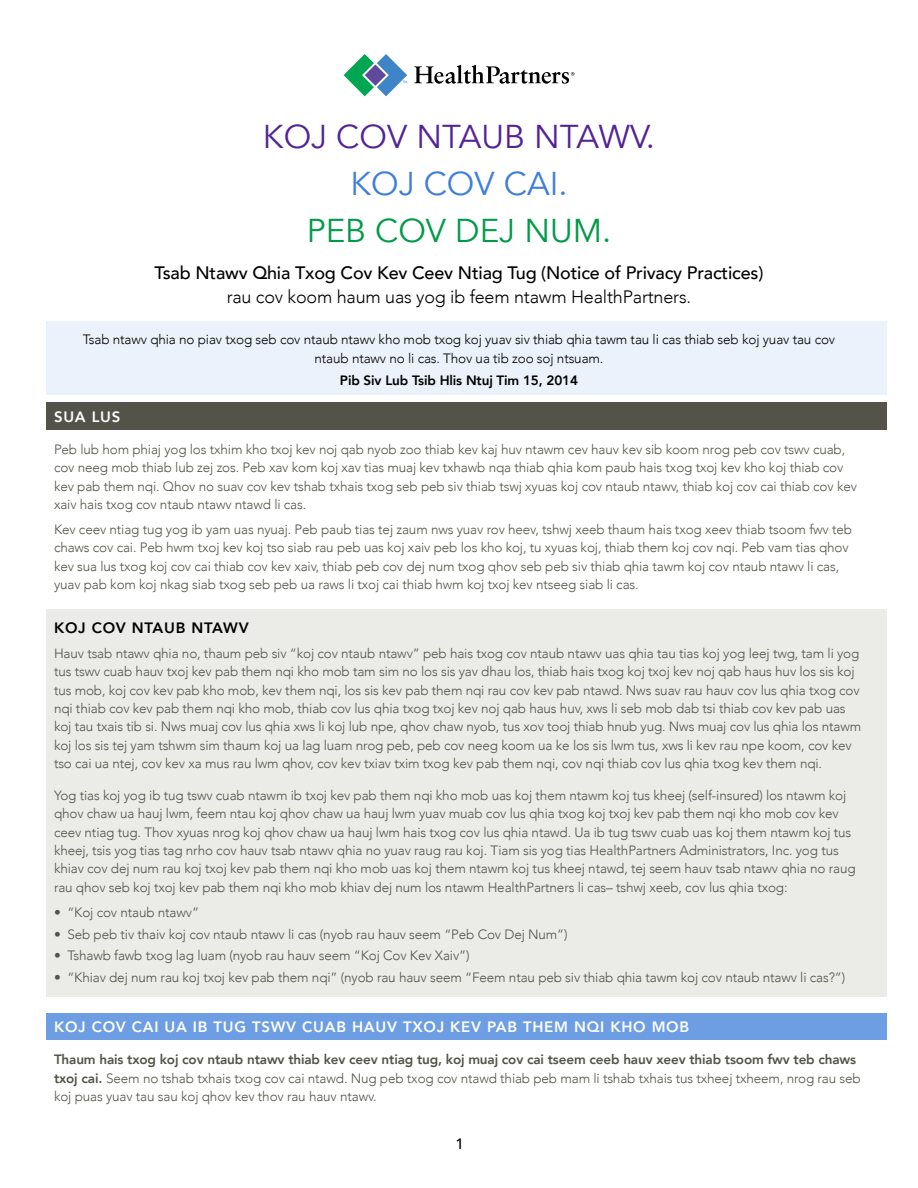
<style>
.page{position:relative;width:918px;height:1188px;background:#fff}
.page>*{position:absolute;margin:0;border:0;box-sizing:border-box;transform-origin:0 0}
.t1{font:33px "Avenir";color:#522398}
.t2{font:33px "Avenir";color:#009b48}
.t3{font:33px "Avenir";color:#3d7edb}
.t4{font:500 18px "Avenir";letter-spacing:-.01em;color:#000}
.t5{font:300 18px "Avenir";letter-spacing:-.01em;color:#000}
.t6{font:800 15px "Avenir";letter-spacing:.05em;color:#fff}
.t7{font:800 15px "Avenir";letter-spacing:.05em;color:#000}
.t8{font:500 15px "Avenir";color:#000}
.t9{font:300 13.5px/18.3px "Avenir";letter-spacing:-.01em;color:#54534a}
.t10{font:300 13.5px/19.5px "Avenir";letter-spacing:-.01em;color:#000;text-align:center}
.t11{font:800 13.5px "Avenir";letter-spacing:-.01em;color:#000}
.s1{font-weight:800}
</style>
<div class="page">
<div style="left:46px;top:609px;width:841px;height:388px;background:#ebebe7"></div>
<div style="left:46px;top:403px;width:841px;height:27px;background:#54534a"></div>
<div style="left:46px;top:1013px;width:841px;height:27px;background:#6d9ee4"></div>
<div style="left:46px;top:321px;width:841px;height:74px;background:#ecf2fb"></div>
<svg style="left:344px;top:54px;width:63px;height:42px"></svg>
<svg style="left:414px;top:65px;width:160px;height:19px"></svg>
<h1 class="t1" style="left:263px;top:117px;width:394px">KOJ COV NTAUB NTAWV.</h1>
<h1 class="t3" style="left:350px;top:164px;width:219px">KOJ COV CAI.</h1>
<h1 class="t2" style="left:307px;top:211px;width:306px">PEB COV DEJ NUM.</h1>
<h2 class="t4" style="left:155px;top:257px;width:610px">Tsab Ntawv Qhia Txog Cov Kev Ceev Ntiag Tug (Notice of Privacy Practices)</h2>
<h2 class="t5" style="left:227px;top:286px;width:466px">rau cov koom haum uas yog ib feem ntawm HealthPartners.</h2>
<p class="t10" style="left:83px;top:329px;width:754px">Tsab ntawv qhia no piav txog seb cov ntaub ntawv kho mob txog koj yuav siv thiab qhia tawm tau li cas thiab seb koj yuav tau cov ntaub ntawv no li cas. Thov ua tib zoo soj ntsuam.</p>
<p class="t11" style="left:340px;top:370px;width:240px">Pib Siv Lub Tsib Hlis Ntuj Tim 15, 2014</p>
<p class="t6" style="left:54px;top:405px;width:68px">SUA LUS</p>
<p class="t9" style="left:54px;top:440px;width:805px">Peb lub hom phiaj yog los txhim kho txoj kev noj qab nyob zoo thiab kev kaj huv ntawm cev hauv kev sib koom nrog peb cov tswv cuab, cov neeg mob thiab lub zej zos. Peb xav kom koj xav tias muaj kev txhawb nqa thiab qhia kom paub hais txog txoj kev kho koj thiab cov kev pab them nqi. Qhov no suav cov kev tshab txhais txog seb peb siv thiab tswj xyuas koj cov ntaub ntawv, thiab koj cov cai thiab cov kev xaiv hais txog cov ntaub ntawv ntawd li cas.</p>
<p class="t9" style="left:54px;top:520px;width:800px">Kev ceev ntiag tug yog ib yam uas nyuaj. Peb paub tias tej zaum nws yuav rov heev, tshwj xeeb thaum hais txog xeev thiab tsoom fwv teb chaws cov cai. Peb hwm txoj kev koj tso siab rau peb uas koj xaiv peb los kho koj, tu xyuas koj, thiab them koj cov nqi. Peb vam tias qhov kev sua lus txog koj cov cai thiab cov kev xaiv, thiab peb cov dej num txog qhov seb peb siv thiab qhia tawm koj cov ntaub ntawv li cas, yuav pab kom koj nkag siab txog seb peb ua raws li txoj cai thiab hwm koj txoj kev ntseeg siab li cas.</p>
<p class="t7" style="left:54px;top:616px;width:196px">KOJ COV NTAUB NTAWV</p>
<p class="t9" style="left:54px;top:644px;width:809px">Hauv tsab ntawv qhia no, thaum peb siv “koj cov ntaub ntawv” peb hais txog cov ntaub ntawv uas qhia tau tias koj yog leej twg, tam li yog tus tswv cuab hauv txoj kev pab them nqi kho mob tam sim no los sis yav dhau los, thiab hais txog koj txoj kev noj qab haus huv los sis koj tus mob, koj cov kev pab kho mob, kev them nqi, los sis kev pab them nqi rau cov kev pab ntawd. Nws suav rau hauv cov lus qhia txog cov nqi thiab cov kev pab them nqi kho mob, thiab cov lus qhia txog txoj kev noj qab haus huv, xws li seb mob dab tsi thiab cov kev pab uas koj tau txais tib si. Nws muaj cov lus qhia xws li koj lub npe, qhov chaw nyob, tus xov tooj thiab hnub yug. Nws muaj cov lus qhia los ntawm koj los sis tej yam tshwm sim thaum koj ua lag luam nrog peb, peb cov neeg koom ua ke los sis lwm tus, xws li kev rau npe koom, cov kev tso cai ua ntej, cov kev xa mus rau lwm qhov, cov kev txiav txim txog kev pab them nqi, cov nqi thiab cov lus qhia txog kev them nqi.</p>
<p class="t9" style="left:54px;top:786px;width:803px">Yog tias koj yog ib tug tswv cuab ntawm ib txoj kev pab them nqi kho mob uas koj them ntawm koj tus kheej (self-insured) los ntawm koj qhov chaw ua hauj lwm, feem ntau koj qhov chaw ua hauj lwm yuav muab cov lus qhia txog koj txoj kev pab them nqi kho mob cov kev ceev ntiag tug. Thov xyuas nrog koj qhov chaw ua hauj lwm hais txog cov lus qhia ntawd. Ua ib tug tswv cuab uas koj them ntawm koj tus kheej, tsis yog tias tag nrho cov hauv tsab ntawv qhia no yuav raug rau koj. Tiam sis yog tias HealthPartners Administrators, Inc. yog tus khiav cov dej num rau koj txoj kev pab them nqi kho mob uas koj them ntawm koj tus kheej ntawd, tej seem hauv tsab ntawv qhia no raug rau qhov seb koj txoj kev pab them nqi kho mob khiav dej num los ntawm HealthPartners li cas– tshwj xeeb, cov lus qhia txog:</p>
<p class="t9" style="left:54px;top:903px;width:147px">• “Koj cov ntaub ntawv”</p>
<p class="t9" style="left:54px;top:925px;width:515px">• Seb peb tiv thaiv koj cov ntaub ntawv li cas (nyob rau hauv seem “Peb Cov Dej Num”)</p>
<p class="t9" style="left:54px;top:947px;width:417px">• Tshawb fawb txog lag luam (nyob rau hauv seem “Koj Cov Kev Xaiv”)</p>
<p class="t9" style="left:54px;top:968px;width:793px">• “Khiav dej num rau koj txoj kev pab them nqi” (nyob rau hauv seem “Feem ntau peb siv thiab qhia tawm koj cov ntaub ntawv li cas?”)</p>
<p class="t6" style="left:54px;top:1016px;width:637px">KOJ COV CAI UA IB TUG TSWV CUAB HAUV TXOJ KEV PAB THEM NQI KHO MOB</p>
<p class="t9" style="left:54px;top:1051px;width:808px"><span class="s1">Thaum hais txog koj cov ntaub ntawv thiab kev ceev ntiag tug, koj muaj cov cai tseem ceeb hauv xeev thiab tsoom fwv teb chaws txoj cai.</span> Seem no tshab txhais txog cov cai ntawd. Nug peb txog cov ntawd thiab peb mam li tshab txhais tus txheej txheem, nrog rau seb koj puas yuav tau sau koj qhov kev thov rau hauv ntawv.</p>
<p class="t8" style="left:455px;top:1131px;width:10px">1</p>
</div>
